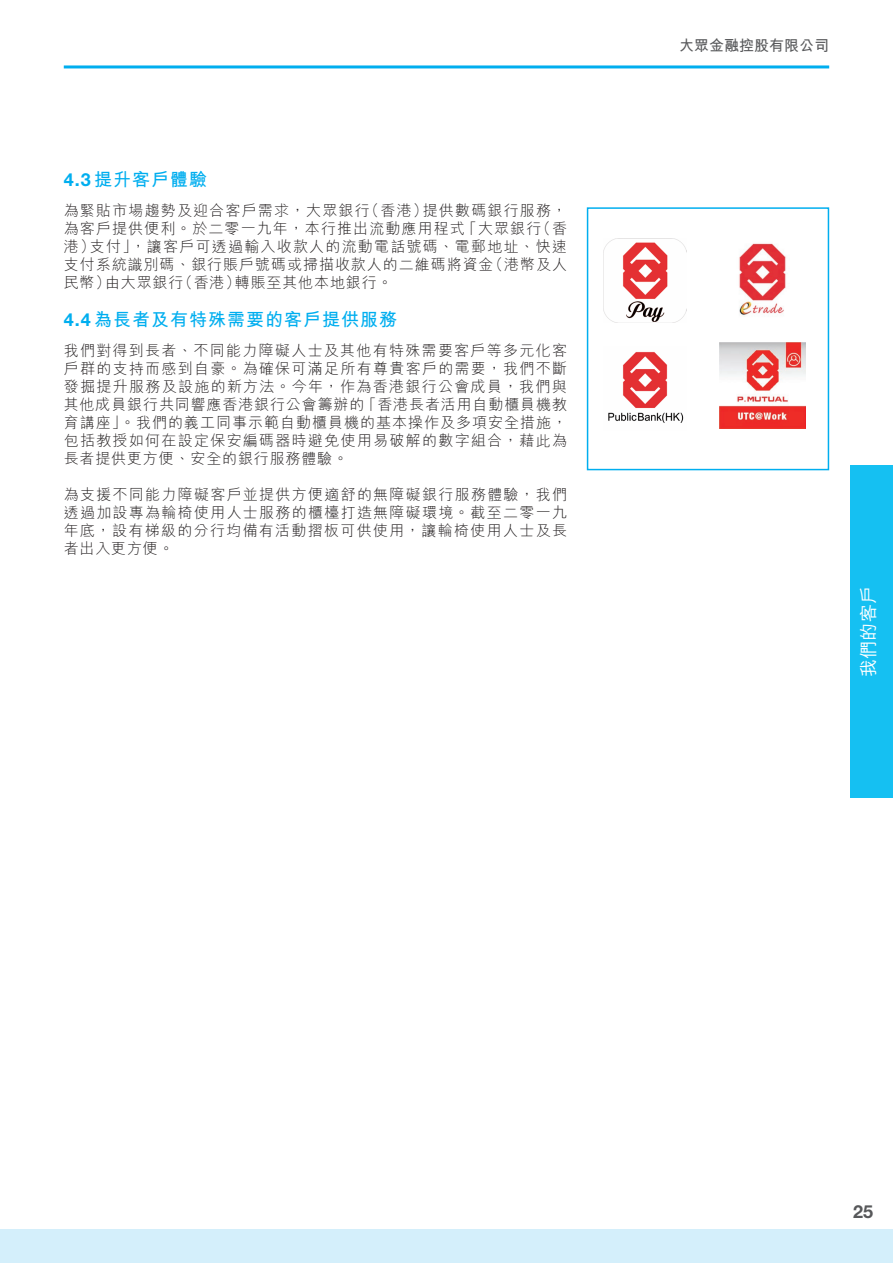
<style>
.page{position:relative;width:893px;height:1263px;background:#fff}
.page>*{position:absolute;margin:0;border:0;box-sizing:border-box;transform-origin:0 0}
.t1{font:700 18px "M Hei HK";letter-spacing:.055em;color:#00aeef}
.t2{font:500 18px "M Hei HK";letter-spacing:.02em;color:#fff}
.t3{font:700 18px "Helvetica Neue LT Std";color:#57585a}
.t4{font:300 15px/18px "M Hei HK";letter-spacing:.085em;color:#231f20;text-align:justify}
.t5{font:700 15px "M Hei HK";color:#57585a}
.s1{font-family:"Helvetica Neue LT Std"}
</style>
<div class="page">
<div style="left:0;top:1229px;width:893px;height:34px;background:#d4effb"></div>
<div style="left:850px;top:465px;width:43px;height:333px;background:#15c0f2"></div>
<hr style="left:64px;top:65px;width:765px;height:3px;background:#00aeef">
<div style="left:587px;top:207px;width:242px;height:263px;border:2px solid #00aeef"></div>
<img style="left:608px;top:351px;width:76px;height:72px">
<img style="left:603px;top:239px;width:84px;height:83px">
<img style="left:719px;top:343px;width:87px;height:86px">
<img style="left:739px;top:243px;width:49px;height:74px">
<p class="t1" style="left:64px;top:166px;width:145px"><span class="s1">4.3</span> 提升客戶體驗</p>
<p class="t4" style="left:64px;top:201px;width:505px">為緊貼市場趨勢及迎合客戶需求，大眾銀行（香港）提供數碼銀行服務，為客戶提供便利。於二零一九年，本行推出流動應用程式「大眾銀行（香港）支付」，讓客戶可透過輸入收款人的流動電話號碼、電郵地址、快速支付系統識別碼、銀行賬戶號碼或掃描收款人的二維碼將資金（港幣及人民幣）由大眾銀行（香港）轉賬至其他本地銀行。</p>
<p class="t1" style="left:64px;top:307px;width:335px"><span class="s1">4.4</span> 為長者及有特殊需要的客戶提供服務</p>
<p class="t4" style="left:64px;top:341px;width:505px">我們對得到長者、不同能力障礙人士及其他有特殊需要客戶等多元化客戶群的支持而感到自豪。為確保可滿足所有尊貴客戶的需要，我們不斷發掘提升服務及設施的新方法。今年，作為香港銀行公會成員，我們與其他成員銀行共同響應香港銀行公會籌辦的「香港長者活用自動櫃員機教育講座」。我們的義工同事示範自動櫃員機的基本操作及多項安全措施，包括教授如何在設定保安編碼器時避免使用易破解的數字組合，藉此為長者提供更方便、安全的銀行服務體驗。</p>
<p class="t4" style="left:64px;top:485px;width:505px">為支援不同能力障礙客戶並提供方便適舒的無障礙銀行服務體驗，我們透過加設專為輪椅使用人士服務的櫃檯打造無障礙環境。截至二零一九年底，設有梯級的分行均備有活動摺板可供使用，讓輪椅使用人士及長者出入更方便。</p>
<p class="t5" style="left:679px;top:35px;width:151px">大眾金融控股有限公司</p>
<p class="t2" style="left:855px;top:677px;width:93px;rotate:-90deg">我們的客戶</p>
<p class="t3" style="left:853px;top:1200px;width:22px">25</p>
</div>
